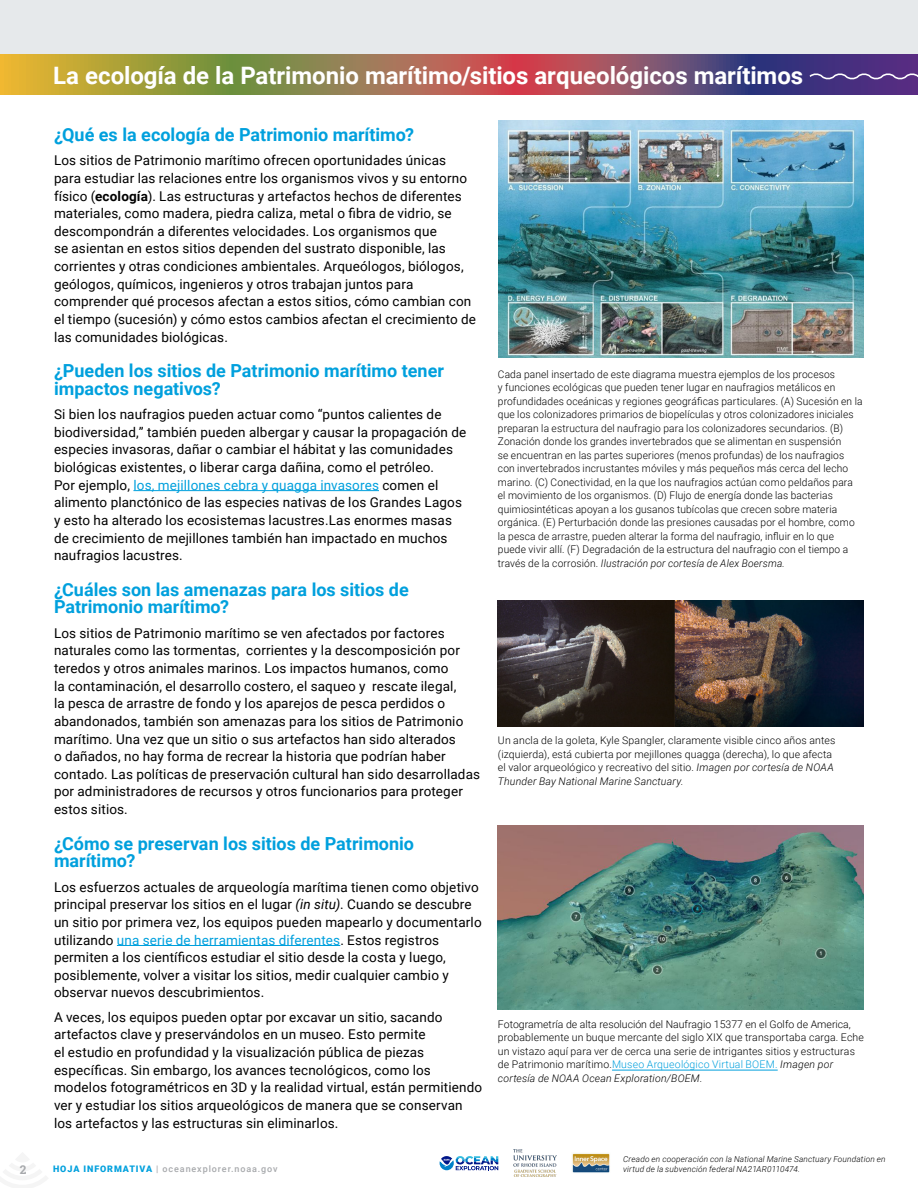
<style>
.page{position:relative;width:918px;height:1188px;background:#fff}
.page>*{position:absolute;margin:0;border:0;box-sizing:border-box;transform-origin:0 0}
.t1{font:700 24px "Roboto";color:#fff}
.Page_Sub-headers__h3{font:700 18px/17.5px "Roboto";color:#00a0dd}
.Page_Body__P{font:13.5px/17.7px "Roboto";letter-spacing:.01em;color:#000}
.t2{font:700 12px "Roboto Slab";color:#a7a9ac}
.Photo_captions{font:300 10.5px/13.5px "Roboto";letter-spacing:.015em;color:#000}
.t3{font:500 9px "Roboto";letter-spacing:.1em;color:#a7a9ac}
.t4{font:italic 300 8.25px "Roboto";letter-spacing:.02em;color:#000}
.s1{font-weight:700}
.s2{color:#00a0dd}
.s3{font-style:italic}
.s4{font-weight:900;color:#00a0dd}
</style>
<div class="page">
<div style="left:0;top:0;width:918px;height:54px;background:#e6e9eb"></div>
<svg style="left:0;top:54px;width:918px;height:41px;background:#906b57"></svg>
<svg style="left:808px;top:71px;width:110px;height:11px"></svg>
<hr style="left:133px;top:490px;width:246px;height:1px;background:#00a0dd">
<hr style="left:117px;top:945px;width:223px;height:1px;background:#00a0dd">
<img style="left:498px;top:121px;width:365px;height:236px">
<img style="left:498px;top:600px;width:365px;height:126px">
<img style="left:498px;top:825px;width:366px;height:184px">
<svg style="left:440px;top:1156px;width:58px;height:14px"></svg>
<img style="left:514px;top:1150px;width:43px;height:27px">
<img style="left:572px;top:1153px;width:38px;height:20px">
<hr style="left:612px;top:1070px;width:166px;height:1px;background:#00a0dd">
<p class="t2" style="left:20px;top:1161px;width:8px">2</p>
<p class="t1" style="left:53px;top:58px;width:752px">La ecología de la Patrimonio marítimo/sitios arqueológicos marítimos</p>
<h3 class="Page_Sub-headers__h3" style="left:54px;top:125px;width:362px">¿Qué es la ecología de Patrimonio marítimo?</h3>
<p class="Page_Body__P" style="left:54px;top:151px;width:424px">Los sitios de Patrimonio marítimo ofrecen oportunidades únicas para estudiar las relaciones entre los organismos vivos y su entorno físico (<span class="s1">ecología</span>). Las estructuras y artefactos hechos de diferentes materiales, como madera, piedra caliza, metal o fibra de vidrio, se descompondrán a diferentes velocidades. Los organismos que<br>se asientan en estos sitios dependen del sustrato disponible, las corrientes y otras condiciones ambientales. Arqueólogos, biólogos, geólogos, químicos, ingenieros y otros trabajan juntos para comprender qué procesos afectan a estos sitios, cómo cambian con el tiempo (sucesión) y cómo estos cambios afectan el crecimiento de las comunidades biológicas.</p>
<h3 class="Page_Sub-headers__h3" style="left:54px;top:361px;width:392px">¿Pueden los sitios de Patrimonio marítimo tener impactos negativos?</h3>
<p class="Page_Body__P" style="left:54px;top:405px;width:414px">Si bien los naufragios pueden actuar como “puntos calientes de biodiversidad,” también pueden albergar y causar la propagación de especies invasoras, dañar o cambiar el hábitat y las comunidades biológicas existentes, o liberar carga dañina, como el petróleo.<br>Por ejemplo, <span class="s2">los, mejillones cebra y quagga invasores</span> comen el alimento planctónico de las especies nativas de los Grandes Lagos y esto ha alterado los ecosistemas lacustres.Las enormes masas de crecimiento de mejillones también han impactado en muchos naufragios lacustres.</p>
<h3 class="Page_Sub-headers__h3" style="left:54px;top:580px;width:356px">¿Cuáles son las amenazas para los sitios de<br>Patrimonio marítimo?</h3>
<p class="Page_Body__P" style="left:54px;top:624px;width:428px">Los sitios de Patrimonio marítimo se ven afectados por factores naturales como las tormentas, corrientes y la descomposición por teredos y otros animales marinos. Los impactos humanos, como<br>la contaminación, el desarrollo costero, el saqueo y rescate ilegal,<br>la pesca de arrastre de fondo y los aparejos de pesca perdidos o abandonados, también son amenazas para los sitios de Patrimonio marítimo. Una vez que un sitio o sus artefactos han sido alterados<br>o dañados, no hay forma de recrear la historia que podrían haber contado. Las políticas de preservación cultural han sido desarrolladas por administradores de recursos y otros funcionarios para proteger estos sitios.</p>
<h3 class="Page_Sub-headers__h3" style="left:54px;top:834px;width:362px">¿Cómo se preservan los sitios de Patrimonio marítimo?</h3>
<p class="Page_Body__P" style="left:54px;top:877px;width:429px">Los esfuerzos actuales de arqueología marítima tienen como objetivo principal preservar los sitios en el lugar <span class="s3">(in situ)</span>. Cuando se descubre un sitio por primera vez, los equipos pueden mapearlo y documentarlo utilizando <span class="s2">una serie de herramientas diferentes</span>. Estos registros permiten a los científicos estudiar el sitio desde la costa y luego, posiblemente, volver a visitar los sitios, medir cualquier cambio y observar nuevos descubrimientos.</p>
<p class="Page_Body__P" style="left:54px;top:1008px;width:430px">A veces, los equipos pueden optar por excavar un sitio, sacando artefactos clave y preservándolos en un museo. Esto permite<br>el estudio en profundidad y la visualización pública de piezas específicas. Sin embargo, los avances tecnológicos, como los modelos fotogramétricos en 3D y la realidad virtual, están permitiendo ver y estudiar los sitios arqueológicos de manera que se conservan los artefactos y las estructuras sin eliminarlos.</p>
<p class="Photo_captions" style="left:498px;top:367px;width:366px">Cada panel insertado de este diagrama muestra ejemplos de los procesos<br>y funciones ecológicas que pueden tener lugar en naufragios metálicos en profundidades oceánicas y regiones geográficas particulares. (A) Sucesión en la que los colonizadores primarios de biopelículas y otros colonizadores iniciales preparan la estructura del naufragio para los colonizadores secundarios. (B)<br>Zonación donde los grandes invertebrados que se alimentan en suspensión<br>se encuentran en las partes superiores (menos profundas) de los naufragios con invertebrados incrustantes móviles y más pequeños más cerca del lecho marino. (C) Conectividad, en la que los naufragios actúan como peldaños para el movimiento de los organismos. (D) Flujo de energía donde las bacterias quimiosintéticas apoyan a los gusanos tubícolas que crecen sobre materia orgánica. (E) Perturbación donde las presiones causadas por el hombre, como la pesca de arrastre, pueden alterar la forma del naufragio, influir en lo que puede vivir allí. (F) Degradación de la estructura del naufragio con el tiempo a través de la corrosión. <span class="s3">Ilustración por cortesía de Alex Boersma.</span></p>
<p class="Photo_captions" style="left:498px;top:734px;width:339px">Un ancla de la goleta, Kyle Spangler, claramente visible cinco años antes (izquierda), está cubierta por mejillones quagga (derecha), lo que afecta el valor arqueológico y recreativo del sitio. <span class="s3">Imagen por cortesía de NOAA Thunder Bay National Marine Sanctuary.</span></p>
<p class="Photo_captions" style="left:498px;top:1017px;width:368px">Fotogrametría de alta resolución del Naufragio 15377 en el Golfo de America, probablemente un buque mercante del siglo XIX que transportaba carga. Eche un vistazo aquí para ver de cerca una serie de intrigantes sitios y estructuras de Patrimonio marítimo.<span class="s2">Museo Arqueológico Virtual BOEM.</span> <span class="s3">Imagen por cortesía de NOAA Ocean Exploration/BOEM.</span></p>
<p class="t4" style="left:623px;top:1153px;width:264px">Creado en cooperación con la National Marine Sanctuary Foundation en</p>
<p class="t3" style="left:53px;top:1162px;width:226px"><span class="s4">HOJA INFORMATIVA</span> | oceanexplorer.noaa.gov</p>
<p class="t4" style="left:623px;top:1163px;width:178px">virtud de la subvención federal NA21AR0110474.</p>
</div>
